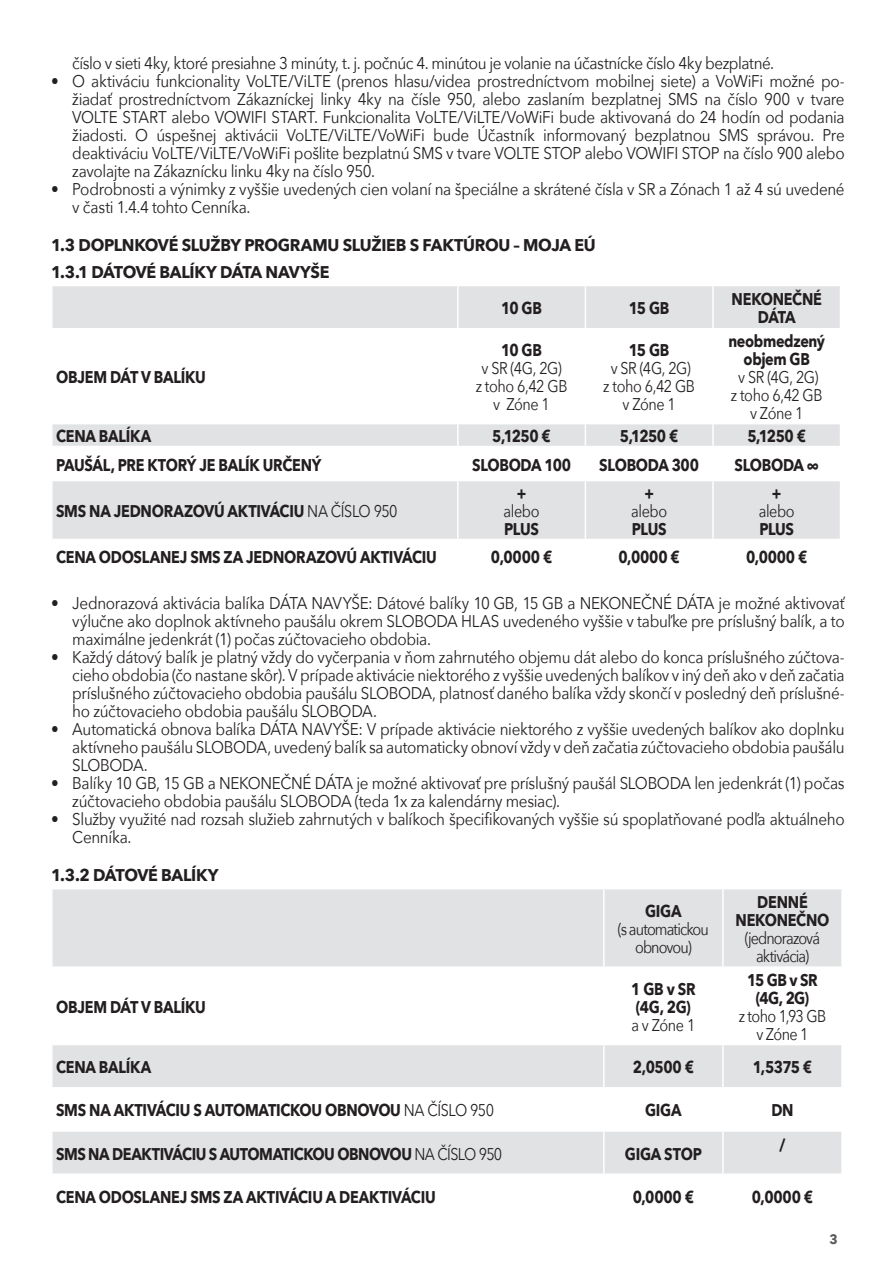
<style>
.page{position:relative;width:893px;height:1263px;background:#fff}
.page>*{position:absolute;margin:0;border:0;box-sizing:border-box;transform-origin:0 0}
.t1{font:16.95px/18px "Avenir Next";letter-spacing:-.025em;color:#231f20;text-align:justify;scale:.9 1}
.t2{font:700 16.95px/18px "Avenir Next";letter-spacing:-.02em;color:#231f20;text-align:center;scale:.85 1}
.t3{font:16.95px/18px "Avenir Next";letter-spacing:-.025em;color:#231f20;text-align:center;scale:.85 1}
.t4{font:700 16.95px/27px "Avenir Next";letter-spacing:-.02em;color:#231f20;scale:.95 1}
.t5{font:16.95px/18px "Avenir Next";letter-spacing:-.065em;color:#231f20;text-align:center;scale:.85 1}
.t6{font:16.95px/18px "Avenir Next";letter-spacing:-.06em;color:#231f20;text-align:center;scale:.85 1}
.t7{font:16.95px/18px "Avenir Next";letter-spacing:-.045em;color:#231f20;text-align:center;scale:.85 1}
.t8{font:700 13.5px "Avenir Next";color:#57585a;scale:.95 1}
.s1{font-weight:400}
</style>
<div class="page">
<div style="left:53px;top:286px;width:787px;height:42px;background:#e1e2e4"></div>
<svg style="left:53px;top:424px;width:787px;height:115px;fill:#e1e2e4"></svg>
<hr style="left:457px;top:286px;width:2px;height:42px;background:#fff">
<hr style="left:585px;top:286px;width:1px;height:42px;background:#fff">
<hr style="left:712px;top:286px;width:2px;height:42px;background:#fff">
<hr style="left:457px;top:424px;width:2px;height:22px;background:#fff">
<svg style="left:585px;top:424px;width:1px;height:22px"></svg>
<hr style="left:712px;top:424px;width:2px;height:22px;background:#fff">
<hr style="left:51px;top:446px;width:407px;height:1px;background:#fff">
<hr style="left:458px;top:446px;width:127px;height:1px;background:#fff">
<hr style="left:457px;top:447px;width:2px;height:33px;background:#fff">
<hr style="left:585px;top:446px;width:128px;height:1px;background:#fff">
<hr style="left:585px;top:447px;width:1px;height:33px;background:#fff">
<hr style="left:713px;top:446px;width:128px;height:1px;background:#fff">
<hr style="left:712px;top:447px;width:2px;height:33px;background:#fff">
<hr style="left:51px;top:480px;width:407px;height:1px;background:#fff">
<hr style="left:458px;top:480px;width:127px;height:1px;background:#fff">
<hr style="left:457px;top:481px;width:2px;height:58px;background:#fff">
<hr style="left:585px;top:480px;width:128px;height:1px;background:#fff">
<hr style="left:585px;top:481px;width:1px;height:58px;background:#fff">
<hr style="left:713px;top:480px;width:128px;height:1px;background:#fff">
<hr style="left:712px;top:481px;width:2px;height:58px;background:#fff">
<div style="left:53px;top:889px;width:788px;height:77px;background:#e1e2e4"></div>
<svg style="left:53px;top:1045px;width:788px;height:128px;fill:#e1e2e4"></svg>
<hr style="left:603px;top:889px;width:2px;height:77px;background:#fff">
<hr style="left:722px;top:889px;width:2px;height:77px;background:#fff">
<hr style="left:603px;top:1045px;width:2px;height:42px;background:#fff">
<hr style="left:722px;top:1045px;width:2px;height:42px;background:#fff">
<hr style="left:51px;top:1087px;width:553px;height:1px;background:#fff">
<hr style="left:604px;top:1087px;width:119px;height:1px;background:#fff">
<hr style="left:603px;top:1088px;width:2px;height:42px;background:#fff">
<hr style="left:723px;top:1087px;width:120px;height:1px;background:#fff">
<hr style="left:722px;top:1088px;width:2px;height:42px;background:#fff">
<hr style="left:51px;top:1130px;width:553px;height:2px;background:#fff">
<hr style="left:604px;top:1130px;width:119px;height:2px;background:#fff">
<hr style="left:603px;top:1132px;width:2px;height:41px;background:#fff">
<hr style="left:723px;top:1130px;width:120px;height:2px;background:#fff">
<hr style="left:722px;top:1132px;width:2px;height:41px;background:#fff">
<p class="t1" style="left:72px;top:53px;width:781px">číslo v sieti 4ky, ktoré presiahne 3 minúty, t. j. počnúc 4. minútou je volanie na účastnícke číslo 4ky bezplatné.</p>
<p class="t1" style="left:72px;top:71px;width:860px;text-indent:-21px">• O aktiváciu funkcionality VoLTE/ViLTE (prenos hlasu/videa prostredníctvom mobilnej siete) a VoWiFi možné po&shy;žiadať prostredníctvom Zákazníckej linky 4ky na čísle 950, alebo zaslaním bezplatnej SMS na číslo 900 v tvare VOLTE START alebo VOWIFI START. Funkcionalita VoLTE/ViLTE/VoWiFi bude aktivovaná do 24 hodín od podania žiadosti. O úspešnej aktivácii VoLTE/ViLTE/VoWiFi bude Účastník informovaný bezplatnou SMS správou. Pre deaktiváciu VoLTE/ViLTE/VoWiFi pošlite bezplatnú SMS v tvare VOLTE STOP alebo VOWIFI STOP na číslo 900 alebo zavolajte na Zákaznícku linku 4ky na číslo 950.</p>
<p class="t1" style="left:72px;top:179px;width:860px;text-indent:-21px">• Podrobnosti a výnimky z vyššie uvedených cien volaní na špeciálne a skrátené čísla v SR a Zónach 1 až 4 sú uvedené v časti 1.4.4 tohto Cenníka.</p>
<p class="t4" style="left:51px;top:231px;width:575px">1.3 DOPLNKOVÉ SLUŽBY PROGRAMU SLUŽIEB S FAKTÚROU – MOJA EÚ<br>1.3.1 DÁTOVÉ BALÍKY DÁTA NAVYŠE</p>
<p class="t2" style="left:501px;top:299px;width:50px">10 GB</p>
<p class="t2" style="left:629px;top:299px;width:49px">15 GB</p>
<p class="t2" style="left:732px;top:290px;width:108px">NEKONEČNÉ<br>DÁTA</p>
<p class="t2" style="left:56px;top:368px;width:178px">OBJEM DÁT V BALÍKU</p>
<p class="t2" style="left:501px;top:341px;width:50px">10 GB</p>
<p class="t3" style="left:476px;top:358px;width:109px">v SR (4G, 2G)<br>z toho 6,42 GB v Zóne 1</p>
<p class="t2" style="left:629px;top:341px;width:49px">15 GB</p>
<p class="t3" style="left:603px;top:358px;width:109px">v SR (4G, 2G)<br>z toho 6,42 GB v Zóne 1</p>
<p class="t2" style="left:728px;top:332px;width:115px">neobmedzený objem GB</p>
<p class="t3" style="left:731px;top:367px;width:109px">v SR (4G, 2G)<br>z toho 6,42 GB v Zóne 1</p>
<p class="t2" style="left:56px;top:427px;width:114px">CENA BALÍKA</p>
<p class="t2" style="left:492px;top:427px;width:70px">5,1250 €</p>
<p class="t2" style="left:620px;top:427px;width:70px">5,1250 €</p>
<p class="t2" style="left:747px;top:427px;width:70px">5,1250 €</p>
<p class="t2" style="left:56px;top:455px;width:314px">PAUŠÁL, PRE KTORÝ JE BALÍK URČENÝ</p>
<p class="t2" style="left:472px;top:455px;width:118px">SLOBODA 100</p>
<p class="t2" style="left:599px;top:455px;width:119px">SLOBODA 300</p>
<p class="t2" style="left:734px;top:455px;width:101px">SLOBODA ∞</p>
<p class="t2" style="left:56px;top:502px;width:403px">SMS NA JEDNORAZOVÚ AKTIVÁCIU <span class="s1">NA ČÍSLO 950</span></p>
<p class="t2" style="left:517px;top:484px;width:13px">+</p>
<p class="t3" style="left:504px;top:501px;width:44px">alebo</p>
<p class="t2" style="left:504px;top:520px;width:42px">PLUS</p>
<p class="t2" style="left:644px;top:484px;width:13px">+</p>
<p class="t3" style="left:631px;top:501px;width:44px">alebo</p>
<p class="t2" style="left:632px;top:520px;width:42px">PLUS</p>
<p class="t2" style="left:772px;top:484px;width:13px">+</p>
<p class="t3" style="left:759px;top:501px;width:44px">alebo</p>
<p class="t2" style="left:759px;top:520px;width:42px">PLUS</p>
<p class="t2" style="left:56px;top:548px;width:449px">CENA ODOSLANEJ SMS ZA JEDNORAZOVÚ AKTIVÁCIU</p>
<p class="t2" style="left:491px;top:548px;width:74px">0,0000 €</p>
<p class="t2" style="left:618px;top:548px;width:74px">0,0000 €</p>
<p class="t2" style="left:746px;top:548px;width:74px">0,0000 €</p>
<p class="t1" style="left:72px;top:593px;width:860px;text-indent:-21px">• Jednorazová aktivácia balíka DÁTA NAVYŠE: Dátové balíky 10 GB, 15 GB a NEKONEČNÉ DÁTA je možné aktivovať výlučne ako doplnok aktívneho paušálu okrem SLOBODA HLAS uvedeného vyššie v tabuľke pre príslušný balík, a to maximálne jedenkrát (1) počas zúčtovacieho obdobia.</p>
<p class="t1" style="left:72px;top:647px;width:860px;text-indent:-21px">• Každý dátový balík je platný vždy do vyčerpania v ňom zahrnutého objemu dát alebo do konca príslušného zúčtova&shy;cieho obdobia (čo nastane skôr). V prípade aktivácie niektorého z vyššie uvedených balíkov v iný deň ako v deň začatia príslušného zúčtovacieho obdobia paušálu SLOBODA, platnosť daného balíka vždy skončí v posledný deň príslušné&shy;ho zúčtovacieho obdobia paušálu SLOBODA.</p>
<p class="t1" style="left:72px;top:719px;width:860px;text-indent:-21px">• Automatická obnova balíka DÁTA NAVYŠE: V prípade aktivácie niektorého z vyššie uvedených balíkov ako doplnku aktívneho paušálu SLOBODA, uvedený balík sa automaticky obnoví vždy v deň začatia zúčtovacieho obdobia paušálu SLOBODA.</p>
<p class="t1" style="left:72px;top:773px;width:860px;text-indent:-21px">• Balíky 10 GB, 15 GB a NEKONEČNÉ DÁTA je možné aktivovať pre príslušný paušál SLOBODA len jedenkrát (1) počas zúčtovacieho obdobia paušálu SLOBODA (teda 1x za kalendárny mesiac).</p>
<p class="t1" style="left:72px;top:809px;width:860px;text-indent:-21px">• Služby využité nad rozsah služieb zahrnutých v balíkoch špecifikovaných vyššie sú spoplatňované podľa aktuálneho<br>Cenníka.</p>
<p class="t4" style="left:51px;top:861px;width:178px">1.3.2 DÁTOVÉ BALÍKY</p>
<p class="t2" style="left:645px;top:902px;width:44px">GIGA</p>
<p class="t5" style="left:618px;top:919px;width:109px">(s automatickou obnovou)</p>
<p class="t2" style="left:736px;top:893px;width:112px">DENNÉ<br>NEKONEČNO</p>
<p class="t6" style="left:745px;top:928px;width:90px">(jednorazová aktivácia)</p>
<p class="t2" style="left:56px;top:998px;width:178px">OBJEM DÁT V BALÍKU</p>
<p class="t2" style="left:631px;top:980px;width:77px;text-align:left">1 GB v SR (4G, 2G)</p>
<p class="t3" style="left:631px;top:1015px;width:77px">a v Zóne 1</p>
<p class="t2" style="left:747px;top:971px;width:84px">15 GB v SR (4G, 2G)</p>
<p class="t7" style="left:739px;top:1006px;width:104px">z toho 1,93 GB v Zóne 1</p>
<p class="t2" style="left:56px;top:1058px;width:114px">CENA BALÍKA</p>
<p class="t2" style="left:633px;top:1058px;width:74px">2,0500 €</p>
<p class="t2" style="left:753px;top:1058px;width:71px">1,5375 €</p>
<p class="t2" style="left:56px;top:1101px;width:517px">SMS NA AKTIVÁCIU S AUTOMATICKOU OBNOVOU <span class="s1">NA ČÍSLO 950</span></p>
<p class="t2" style="left:645px;top:1101px;width:44px">GIGA</p>
<p class="t2" style="left:771px;top:1101px;width:28px">DN</p>
<p class="t2" style="left:56px;top:1144px;width:527px">SMS NA DEAKTIVÁCIU S AUTOMATICKOU OBNOVOU <span class="s1">NA ČÍSLO 950</span></p>
<p class="t2" style="left:625px;top:1144px;width:92px">GIGA STOP</p>
<p class="t2" style="left:779px;top:1135px;width:9px">/</p>
<p class="t2" style="left:56px;top:1187px;width:448px">CENA ODOSLANEJ SMS ZA AKTIVÁCIU A DEAKTIVÁCIU</p>
<p class="t2" style="left:633px;top:1187px;width:74px">0,0000 €</p>
<p class="t2" style="left:752px;top:1187px;width:74px">0,0000 €</p>
<p class="t8" style="left:829px;top:1228px;width:10px">3</p>
</div>
